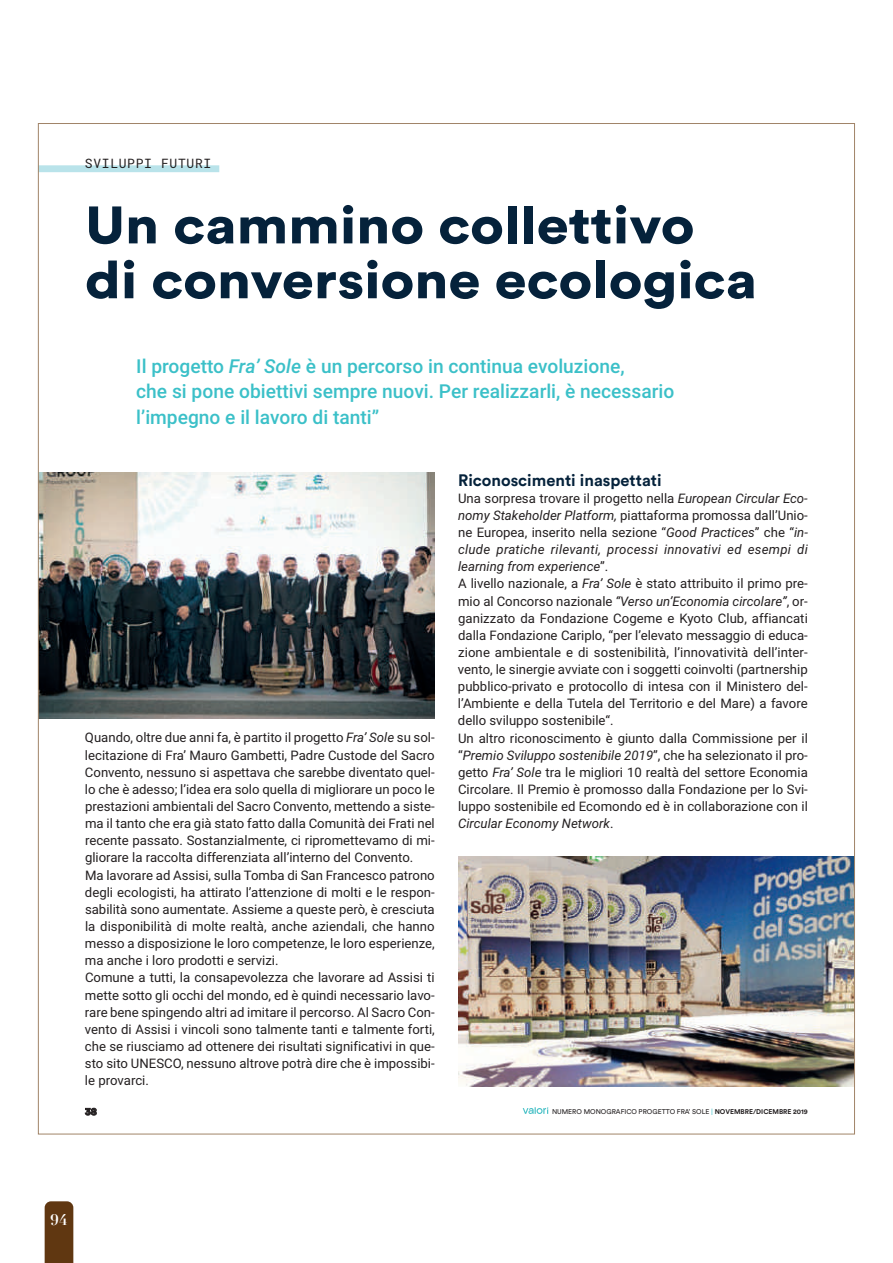
<style>
.page{position:relative;width:893px;height:1263px;background:#fff}
.page>*{position:absolute;margin:0;border:0;box-sizing:border-box;transform-origin:0 0}
.t1{font:900 52.05px/54.9px "Circular Std";color:#05223b;scale:1.1 1}
.t2{font:500 19.2px/25.3px "Roboto";color:#3bc0c8}
.t3{font:700 16.5px "Circular Std";color:#05223b}
.t4{font:700 15px "Didot";color:#fff}
.t5{font:13.2px/17.1px "Roboto";color:#231f20}
.t6{font:13.05px "Roboto Mono";letter-spacing:.05em;color:#231f20}
.t7{font:700 10.35px "Circular Std";color:#231f20}
.t8{font:6.9px "Circular Std";color:#231f20}
.s1{font-style:italic}
.s2{color:#3bc0c8}
.s3{font-weight:700}
</style>
<div class="page">
<div style="left:45px;top:1201px;width:28px;height:62px;background:#603711"></div>
<div style="left:38px;top:165px;width:181px;height:7px;background:#b9e3ea"></div>
<svg style="left:523px;top:1107px;width:25px;height:7px"></svg>
<img style="left:40px;top:472px;width:395px;height:247px">
<img style="left:458px;top:856px;width:395px;height:230px">
<p class="t6" style="left:85px;top:154px;width:128px">SVILUPPI FUTURI</p>
<h1 class="t1" style="left:85px;top:196px;width:612px">Un cammino collettivo di conversione ecologica</h1>
<h2 class="t2" style="left:136px;top:353px;width:540px">Il progetto <span class="s1">Fra’ Sole</span> è un percorso in continua evoluzione,<br>che si pone obiettivi sempre nuovi. Per realizzarli, è necessario l’impegno e il lavoro di tanti”</h2>
<p class="t5" style="left:85px;top:729px;width:351px">Quando, oltre due anni fa, è partito il progetto <span class="s1">Fra’ Sole</span> su sol&shy;lecitazione di Fra’ Mauro Gambetti, Padre Custode del Sacro Convento, nessuno si aspettava che sarebbe diventato quel&shy;lo che è adesso; l’idea era solo quella di migliorare un poco le prestazioni ambientali del Sacro Convento, mettendo a siste&shy;ma il tanto che era già stato fatto dalla Comunità dei Frati nel recente passato. Sostanzialmente, ci ripromettevamo di mi&shy;gliorare la raccolta differenziata all’interno del Convento.<br>Ma lavorare ad Assisi, sulla Tomba di San Francesco patrono degli ecologisti, ha attirato l’attenzione di molti e le respon&shy;sabilità sono aumentate. Assieme a queste però, è cresciuta la disponibilità di molte realtà, anche aziendali, che hanno messo a disposizione le loro competenze, le loro esperienze, ma anche i loro prodotti e servizi.<br>Comune a tutti, la consapevolezza che lavorare ad Assisi ti mette sotto gli occhi del mondo, ed è quindi necessario lavo&shy;rare bene spingendo altri ad imitare il percorso. Al Sacro Con&shy;vento di Assisi i vincoli sono talmente tanti e talmente forti, che se riusciamo ad ottenere dei risultati significativi in que&shy;sto sito UNESCO, nessuno altrove potrà dire che è impossibi&shy;le provarci.</p>
<p class="t3" style="left:458px;top:469px;width:205px">Riconoscimenti inaspettati</p>
<p class="t5" style="left:458px;top:489px;width:351px">Una sorpresa trovare il progetto nella <span class="s1">European Circular Eco&shy;nomy Stakeholder Platform,</span> piattaforma promossa dall’Unio&shy;ne Europea, inserito nella sezione “<span class="s1">Good Practices</span>” che “<span class="s1">in&shy;clude pratiche rilevanti, processi innovativi ed esempi di learning from experience</span>”.<br>A livello nazionale, a <span class="s1">Fra’ Sole</span> è stato attribuito il primo pre&shy;mio al Concorso nazionale <span class="s1">“Verso un’Economia circolare”</span>, or&shy;ganizzato da Fondazione Cogeme e Kyoto Club, affiancati dalla Fondazione Cariplo, “per l’elevato messaggio di educa&shy;zione ambientale e di sostenibilità, l’innovatività dell’inter&shy;vento, le sinergie avviate con i soggetti coinvolti (partnership pubblico-privato e protocollo di intesa con il Ministero del&shy;l’Ambiente e della Tutela del Territorio e del Mare) a favore dello sviluppo sostenibile“.<br>Un altro riconoscimento è giunto dalla Commissione per il “<span class="s1">Premio Sviluppo sostenibile 2019</span>”, che ha selezionato il pro&shy;getto <span class="s1">Fra’ Sole</span> tra le migliori 10 realtà del settore Economia Circolare. Il Premio è promosso dalla Fondazione per lo Svi&shy;luppo sostenibile ed Ecomondo ed è in collaborazione con il <span class="s1">Circular Economy Network</span>.</p>
<p class="t7" style="left:85px;top:1105px;width:13px">38</p>
<p class="t8" style="left:552px;top:1107px;width:257px">NUMERO MONOGRAFICO PROGETTO FRA’ SOLE <span class="s2">|</span> <span class="s3">NOVEMBRE/DICEMBRE 2019</span></p>
<p class="t4" style="left:51px;top:1210px;width:18px">94</p>
</div>
